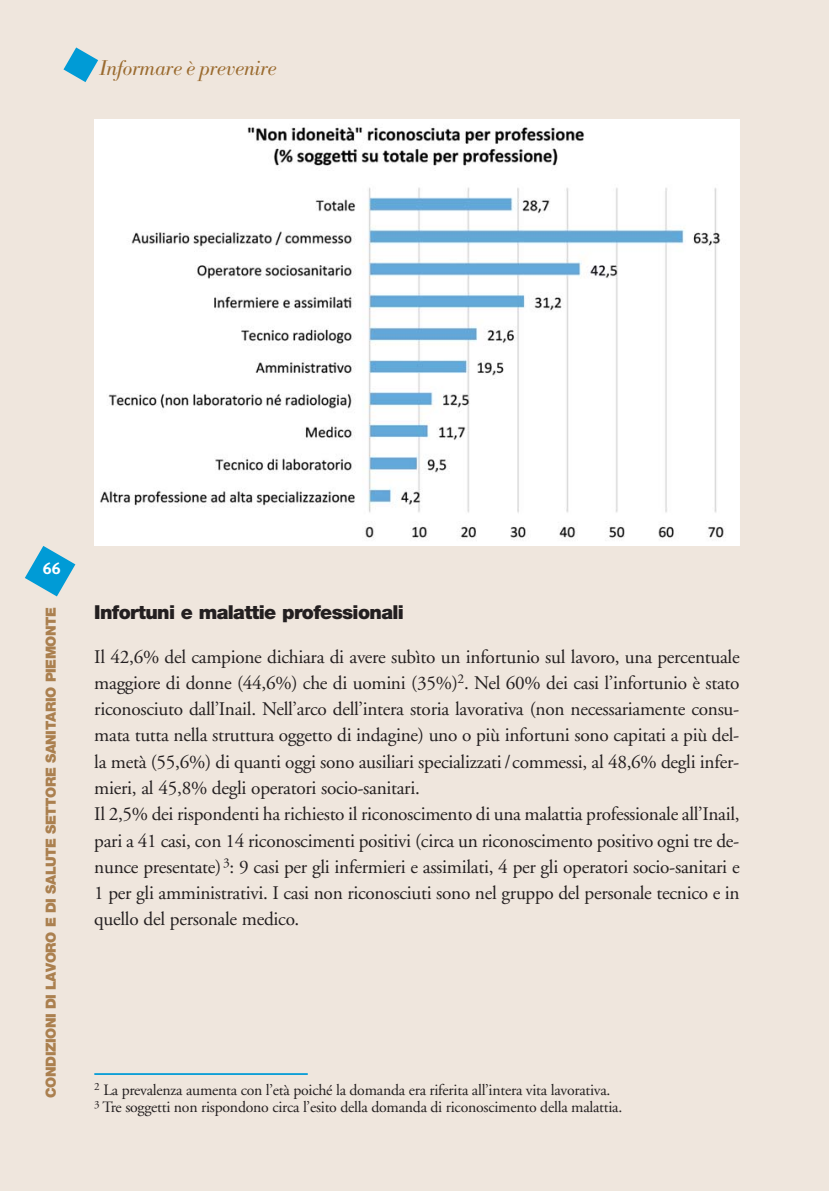
<style>
.page{position:relative;width:829px;height:1191px;background:#fff}
.page>*{position:absolute;margin:0;border:0;box-sizing:border-box;transform-origin:0 0}
.t1{font:italic 300 21px "Bodoni BE";letter-spacing:-.01em;color:#9b6b2f}
.t2{font:19.25px/26.2px "Adobe Garamond";letter-spacing:-.015em;color:#231f20}
.t3{font:900 19.25px "Helvetica Neue LT Std";letter-spacing:-.035em;color:#231f20}
.t4{font:19.07px "R Meta Bold Caps";color:#fff}
.t5{font:15.75px/17.5px "Adobe Garamond";letter-spacing:-.015em;color:#231f20}
.t6{font:900 14px "Helvetica Neue LT Std";letter-spacing:-.035em;color:#ab804f}
</style>
<div class="page">
<div style="left:0;top:0;width:828px;height:1191px;background:#efe6dd"></div>
<svg style="left:63px;top:47px;width:35px;height:35px"></svg>
<svg style="left:25px;top:546px;width:50px;height:50px"></svg>
<hr style="left:94px;top:1073px;width:214px;height:2px;background:#009bd6">
<img style="left:94px;top:119px;width:645px;height:427px">
<p class="t1" style="left:100px;top:59px;width:179px">Informare è prevenire</p>
<p class="t4" style="left:43px;top:556px;width:19px">66</p>
<p class="t6" style="left:46px;top:1097px;width:492px;rotate:-90deg">CONDIZIONI DI LAVORO E DI SALUTE SETTORE SANITARIO PIEMONTE</p>
<p class="t3" style="left:94px;top:605px;width:311px">Infortuni e malattie professionali</p>
<p class="t2" style="left:94px;top:645px;width:646px">Il 42,6% del campione dichiara di avere subìto un infortunio sul lavoro, una percentuale maggiore di donne (44,6%) che di uomini (35%)<sup>2</sup>. Nel 60% dei casi l’infortunio è stato riconosciuto dall’Inail. Nell’arco dell’intera storia lavorativa (non necessariamente consu&shy;mata tutta nella struttura oggetto di indagine) uno o più infortuni sono capitati a più del&shy;la metà (55,6%) di quanti oggi sono ausiliari specializzati /commessi, al 48,6% degli infer&shy;mieri, al 45,8% degli operatori socio-sanitari.<br>Il 2,5% dei rispondenti ha richiesto il riconoscimento di una malattia professionale all’Inail, pari a 41 casi, con 14 riconoscimenti positivi (circa un riconoscimento positivo ogni tre de&shy;nunce presentate)<sup>3</sup>: 9 casi per gli infermieri e assimilati, 4 per gli operatori socio-sanitari e 1 per gli amministrativi. I casi non riconosciuti sono nel gruppo del personale tecnico e in quello del personale medico.</p>
<p class="t5" style="left:94px;top:1082px;width:529px"><sup>2</sup> La prevalenza aumenta con l’età poiché la domanda era riferita all’intera vita lavorativa.<br><sup>3</sup> Tre soggetti non rispondono circa l’esito della domanda di riconoscimento della malattia.</p>
</div>
